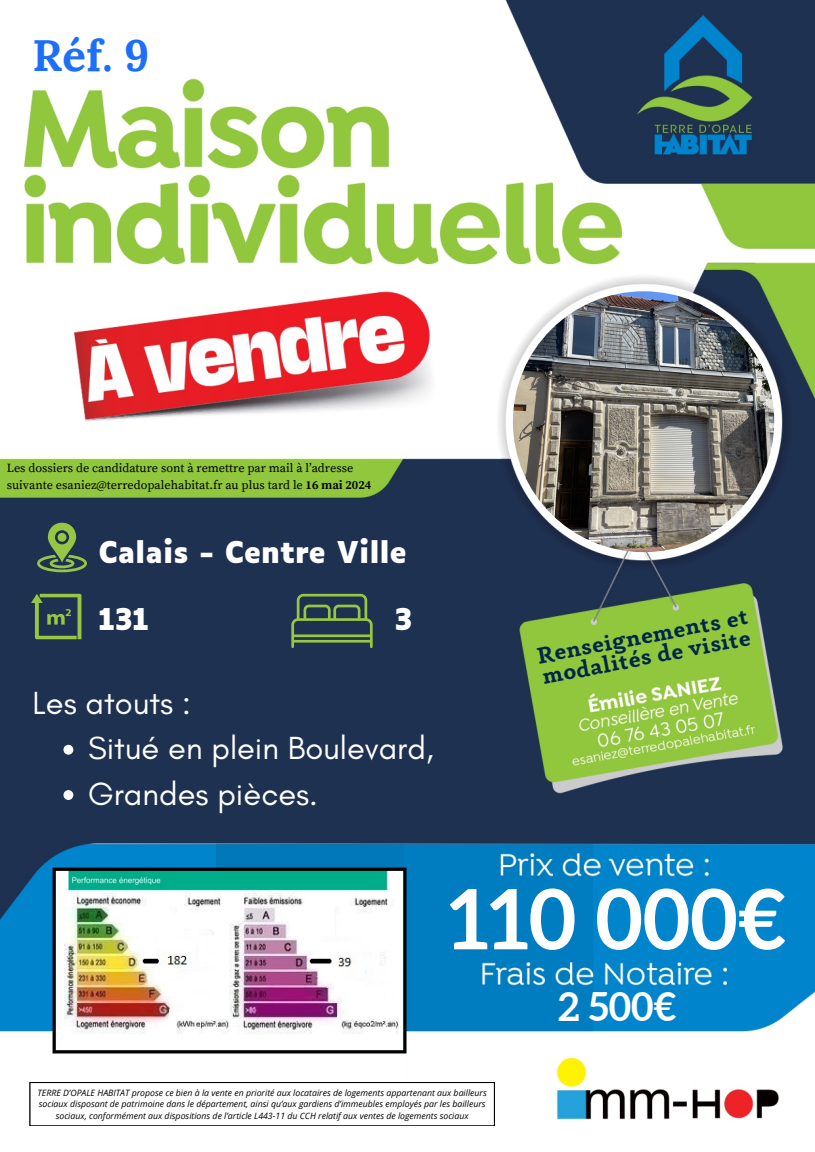
<style>
.page{position:relative;width:815px;height:1152px;background:#fff}
.page>*{position:absolute;margin:0;border:0;box-sizing:border-box;transform-origin:0 0}
.t1{font:700 83.12px "Aleo";color:#fff}
.t2{font:700 43.75px "Lora";color:#1e6ff8}
.t3{font:700 39.38px "Aleo";color:#fff}
.t4{font:32.55px "Glacial Indifference";color:#fff}
.t5{font:700 28.7px "Luciole";color:#fff}
.t6{font:700 23.62px/21px "Anaphora";color:#00264b}
.t7{font:12.25px/17.1px "Source Serif Pro";color:#000}
.t8{font:italic 8.75px/11.8px "Open Sans";color:#000;text-align:center}
.s1{font-weight:700}
</style>
<div class="page">
<img style="left:0;top:0;width:814px;height:1126px">
<img style="left:513px;top:291px;width:261px;height:261px;border-radius:50%">
<svg style="left:30px;top:1082px;width:464px;height:43px"></svg>
<svg style="left:31px;top:593px;width:50px;height:46px;background:#45614c"></svg>
<svg style="left:37px;top:522px;width:50px;height:50px;background:#4d6c4b"></svg>
<svg style="left:291px;top:593px;width:81px;height:54px;background:#415c4d"></svg>
<img style="left:65px;top:891px;width:333px;height:144px">
<svg style="left:63px;top:744px;width:10px;height:10px"></svg>
<svg style="left:63px;top:789px;width:10px;height:10px"></svg>
<p class="t2" style="left:33px;top:27px;width:118px">Réf. 9</p>
<p class="t7" style="left:7px;top:459px;width:366px">Les dossiers de candidature sont à remettre par mail à l’adresse suivante esaniez@terredopalehabitat.fr au plus tard le <span class="s1">16 mai 2024</span></p>
<p class="t5" style="left:99px;top:540px;width:309px">Calais - Centre Ville</p>
<p class="t5" style="left:99px;top:607px;width:51px">131</p>
<p class="t5" style="left:394px;top:607px;width:19px">3</p>
<h6 class="t4" style="left:33px;top:682px;width:160px">Les atouts :</h6>
<h5 class="t4" style="left:88px;top:728px;width:347px">Situé en plein Boulevard,</h5>
<h4 class="t4" style="left:88px;top:773px;width:231px">Grandes pièces.</h4>
<p class="t6" style="left:535px;top:647px;width:215px;rotate:-11deg">Renseignements et modalités de visite</p>
<p class="t1" style="left:448px;top:871px;width:339px">110 000€</p>
<h5 class="t3" style="left:558px;top:983px;width:120px">2 500€</h5>
<h1 class="t8" style="left:38px;top:1085px;width:450px">TERRE D’OPALE HABITAT propose ce bien à la vente en priorité aux locataires de logements appartenant aux bailleurs sociaux disposant de patrimoine dans le département, ainsi qu’aux gardiens d’immeubles employés par les bailleurs sociaux, conformément aux dispositions de l’article L443-11 du CCH relatif aux ventes de logements sociaux</h1>
</div>
